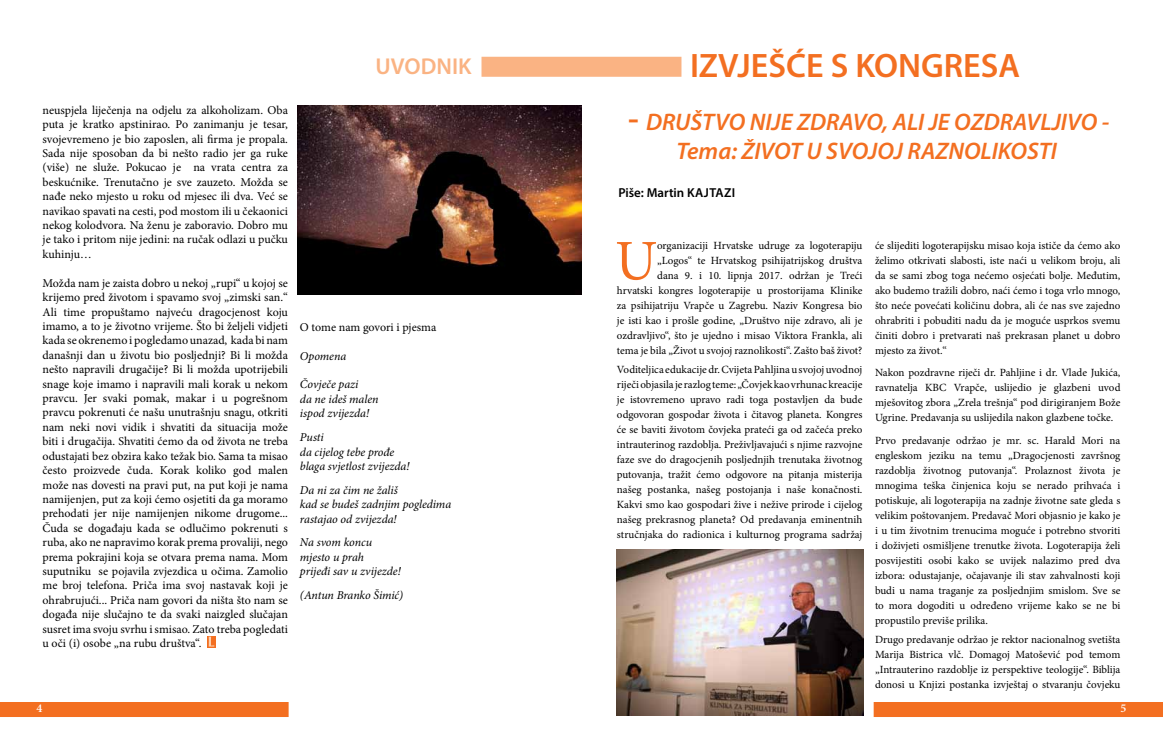
<style>
.page{position:relative;width:1163px;height:752px;background:#fff}
.page>*{position:absolute;margin:0;border:0;box-sizing:border-box;transform-origin:0 0}
.t1{font:57.2px "Minion Pro";color:#f36f21}
.t2{font:600 34px "Myriad Pro";color:#f36f21}
.t3{font:italic 600 24px/28.8px "Myriad Pro";color:#f36f21;text-align:center}
.t4{font:600 23px "Myriad Pro";color:#fab383}
.t5{font:600 13px "Myriad Pro";color:#000}
.t6{font:12px/14.4px "Minion Pro";color:#000;text-align:justify}
.t7{font:italic 12px/14.4px "Minion Pro";letter-spacing:-.005em;color:#000}
.t8{font:600 12px "Minion Pro";color:#fff}
.t9{font:11px/15px "Minion Pro";color:#000;text-align:justify}
.s1{font-style:normal;font-size:34px}
</style>
<div class="page">
<div style="left:0;top:701px;width:288px;height:15px;background:#f36f21"></div>
<div style="left:873px;top:701px;width:289px;height:15px;background:#f36f21"></div>
<div style="left:481px;top:57px;width:200px;height:20px;background:#fab383"></div>
<div style="left:207px;top:635px;width:8px;height:12px;background:#f4813b"></div>
<svg style="left:209px;top:636px;width:5px;height:10px"></svg>
<img style="left:617px;top:549px;width:245px;height:166px">
<img style="left:298px;top:106px;width:283px;height:188px">
<p class="t6" style="left:43px;top:103px;width:247px">neuspjela liječenja na odjelu za alkoholizam. Oba puta je kratko apstinirao. Po zanimanju je tesar, svojevremeno je bio zaposlen, ali firma je propala.<br>Sada nije sposoban da bi nešto radio jer ga ruke (više) ne služe. Pokucao je na vrata centra za beskućnike. Trenutačno je sve zauzeto. Možda se nađe neko mjesto u roku od mjesec ili dva. Već se navikao spavati na cesti, pod mostom ili u čekaonici nekog kolodvora. Na ženu je zaboravio. Dobro mu je tako i pritom nije jedini: na ručak odlazi u pučku kuhinju…</p>
<p class="t6" style="left:43px;top:275px;width:247px">Možda nam je zaista dobro u nekoj „rupi“ u kojoj se krijemo pred životom i spavamo svoj „zimski san.“ Ali time propuštamo najveću dragocjenost koju imamo, a to je životno vrijeme. Što bi željeli vidjeti kada se okrenemo i pogledamo unazad, kada bi nam današnji dan u životu bio posljednji? Bi li možda nešto napravili drugačije? Bi li možda upotrijebili snage koje imamo i napravili mali korak u nekom pravcu. Jer svaki pomak, makar i u pogrešnom pravcu pokrenuti će našu unutrašnju snagu, otkriti nam neki novi vidik i shvatiti da situacija može biti i drugačija. Shvatiti ćemo da od života ne treba odustajati bez obzira kako težak bio. Sama ta misao često proizvede čuda. Korak koliko god malen može nas dovesti na pravi put, na put koji je nama namijenjen, put za koji ćemo osjetiti da ga moramo prehodati jer nije namijenjen nikome drugome...<br>Čuda se događaju kada se odlučimo pokrenuti s ruba, ako ne napravimo korak prema provaliji, nego prema pokrajini koja se otvara prema nama. Mom suputniku se pojavila zvjezdica u očima. Zamolio me broj telefona. Priča ima svoj nastavak koji je ohrabrujući... Priča nam govori da ništa što nam se događa nije slučajno te da svaki naizgled slučajan susret ima svoju svrhu i smisao. Zato treba pogledati u oči (i) osobe „na rubu društva“.</p>
<h3 class="t4" style="left:375px;top:52px;width:87px">UVODNIK</h3>
<h2 class="t2" style="left:690px;top:44px;width:16px">IZVJ</h2>
<h2 class="t2" style="left:750px;top:44px;width:270px">EŠĆE S KONGRESA</h2>
<h3 class="t3" style="left:628px;top:107px;width:482px"><span class="s1">-</span> DRUŠTVO NIJE ZDRAVO, ALI JE OZDRAVLJIVO -<br>Tema: ŽIVOT U SVOJOJ RAZNOLIKOSTI</h3>
<p class="t6" style="left:300px;top:319px;width:138px">O tome nam govori i pjesma</p>
<p class="t7" style="left:300px;top:348px;width:48px">Opomena</p>
<p class="t7" style="left:300px;top:377px;width:80px">Čovječe pazi<br>da ne ideš malen ispod zvijezda!</p>
<p class="t7" style="left:300px;top:430px;width:111px">Pusti<br>da cijelog tebe prođe blaga svjetlost zvijezda!</p>
<p class="t7" style="left:300px;top:482px;width:153px">Da ni za čim ne žališ<br>kad se budeš zadnjim pogledima rastajao od zvijezda!</p>
<p class="t7" style="left:300px;top:535px;width:102px">Na svom koncu mjesto u prah<br>prijeđi sav u zvijezde!</p>
<p class="t7" style="left:300px;top:587px;width:105px">(Antun Branko Šimić)</p>
<p class="t5" style="left:618px;top:184px;width:112px">Piše: Martin KAJTAZI</p>
<p class="t9" style="left:617px;top:238px;width:247px;text-align:right">organizaciji Hrvatske udruge za logoterapiju<br>„Logos“ te Hrvatskog psihijatrijskog društva<br>dana 9. i 10. lipnja 2017. održan je Treći<br>hrvatski kongres logoterapije u prostorijama Klinike za psihijatriju Vrapče u Zagrebu. Naziv Kongresa bio je isti kao i prošle godine, „Društvo nije zdravo, ali je ozdravljivo“, što je ujedno i misao Viktora Frankla, ali tema je bila „Život u svojoj raznolikosti“. Zašto baš život?</p>
<p class="t9" style="left:617px;top:362px;width:247px">Voditeljica edukacije dr. Cvijeta Pahljina u svojoj uvodnoj riječi objasila je razlog teme: „Čovjek kao vrhunac kreacije je istovremeno upravo radi toga postavljen da bude odgovoran gospodar života i čitavog planeta. Kongres će se baviti životom čovjeka prateći ga od začeća preko intrauterinog razdoblja. Preživljavajući s njime razvojne faze sve do dragocjenih posljednjih trenutaka životnog putovanja, tražit ćemo odgovore na pitanja misterija našeg postanka, našeg postojanja i naše konačnosti.<br>Kakvi smo kao gospodari žive i nežive prirode i cijelog našeg prekrasnog planeta? Od predavanja eminentnih stručnjaka do radionica i kulturnog programa sadržaj</p>
<h1 class="t1" style="left:615px;top:222px;width:44px">U</h1>
<p class="t9" style="left:874px;top:237px;width:247px">će slijediti logoterapijsku misao koja ističe da ćemo ako želimo otkrivati slabosti, iste naći u velikom broju, ali da se sami zbog toga nećemo osjećati bolje. Međutim, ako budemo tražili dobro, naći ćemo i toga vrlo mnogo, što neće povećati količinu dobra, ali će nas sve zajedno ohrabriti i pobuditi nadu da je moguće usprkos svemu činiti dobro i pretvarati naš prekrasan planet u dobro mjesto za život.“</p>
<p class="t9" style="left:874px;top:365px;width:247px">Nakon pozdravne riječi dr. Pahljine i dr. Vlade Jukića, ravnatelja KBC Vrapče, uslijedio je glazbeni uvod mješovitog zbora „Zrela trešnja“ pod dirigiranjem Bože Ugrine. Predavanja su uslijedila nakon glazbene točke.</p>
<p class="t9" style="left:874px;top:432px;width:247px">Prvo predavanje održao je mr. sc. Harald Mori na engleskom jeziku na temu „Dragocjenosti završnog razdoblja životnog putovanja“. Prolaznost života je mnogima teška činjenica koju se nerado prihvaća i potiskuje, ali logoterapija na zadnje životne sate gleda s velikim poštovanjem. Predavač Mori objasnio je kako je i u tim životnim trenucima moguće i potrebno stvoriti i doživjeti osmišljene trenutke života. Logoterapija želi posvijestiti osobi kako se uvijek nalazimo pred dva izbora: odustajanje, očajavanje ili stav zahvalnosti koji budi u nama traganje za posljednjim smislom. Sve se to mora dogoditi u određeno vrijeme kako se ne bi propustilo previše prilika.</p>
<p class="t9" style="left:874px;top:631px;width:247px">Drugo predavanje održao je rektor nacionalnog svetišta Marija Bistrica vlč. Domagoj Matošević pod temom „Intrauterino razdoblje iz perspektive teologije“. Biblija donosi u Knjizi postanka izvještaj o stvaranju čovjeku</p>
<p class="t8" style="left:37px;top:700px;width:7px">4</p>
<p class="t8" style="left:1120px;top:700px;width:7px">5</p>
</div>
